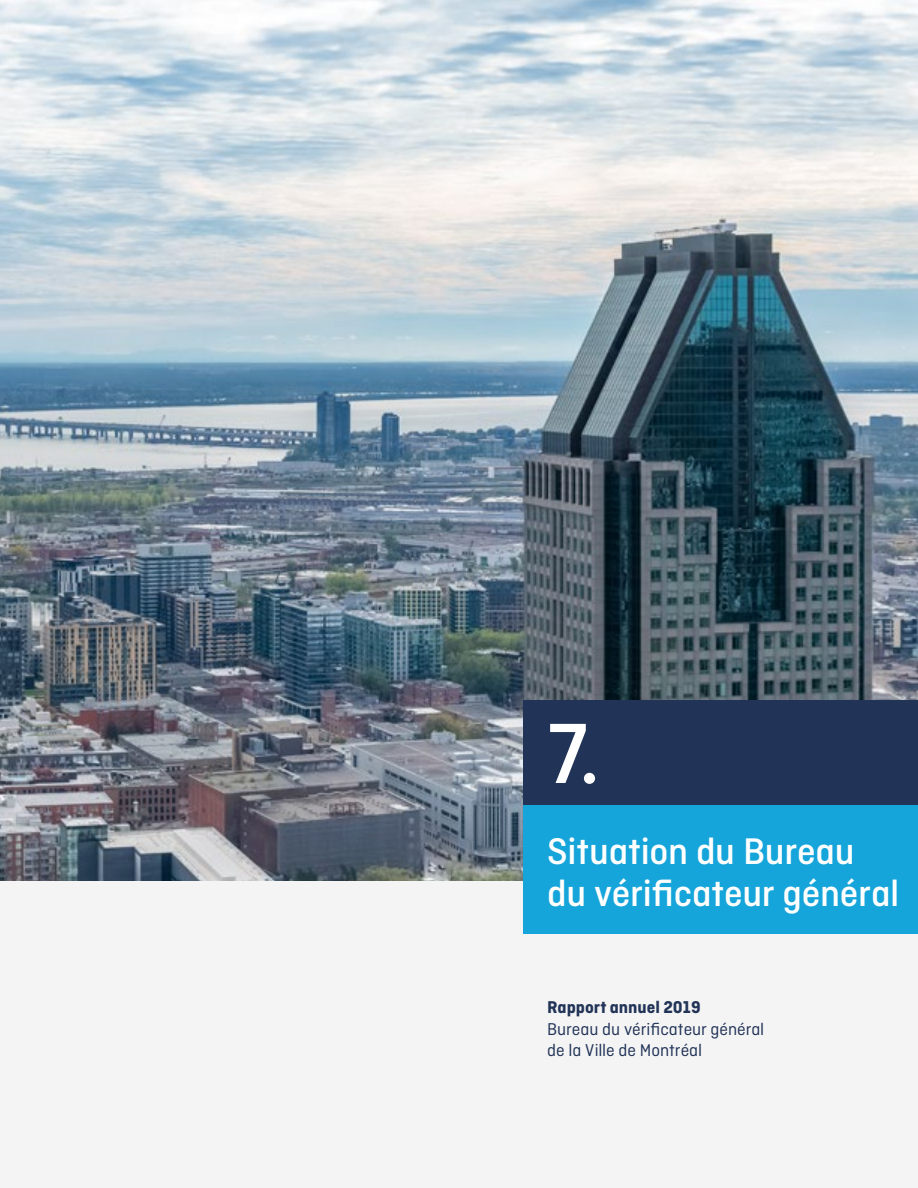
<style>
.page{position:relative;width:918px;height:1188px;background:#fff}
.page>*{position:absolute;margin:0;border:0;box-sizing:border-box;transform-origin:0 0}
.t1{font:500 90px "Ciutadella";color:#fff}
.t2{font:500 39px/42px "Ciutadella";letter-spacing:-.005em;color:#fff}
.t3{font:18px/21.6px "Ciutadella";color:#213458}
.t4{font:700 18px "Ciutadella";color:#213458}
</style>
<div class="page">
<img style="left:0;top:0;width:918px;height:881px">
<div style="left:0;top:881px;width:918px;height:307px;background:#f5f4f4"></div>
<div style="left:523px;top:700px;width:395px;height:105px;background:#213458"></div>
<div style="left:523px;top:805px;width:395px;height:129px;background:#15a5da"></div>
<h1 class="t1" style="left:547px;top:703px;width:54px">7.</h1>
<h2 class="t2" style="left:547px;top:830px;width:354px">Situation du Bureau du vérificateur général</h2>
<p class="t4" style="left:547px;top:997px;width:155px">Rapport annuel 2019</p>
<p class="t3" style="left:547px;top:1018px;width:219px">Bureau du vérificateur général de la Ville de Montréal</p>
</div>
